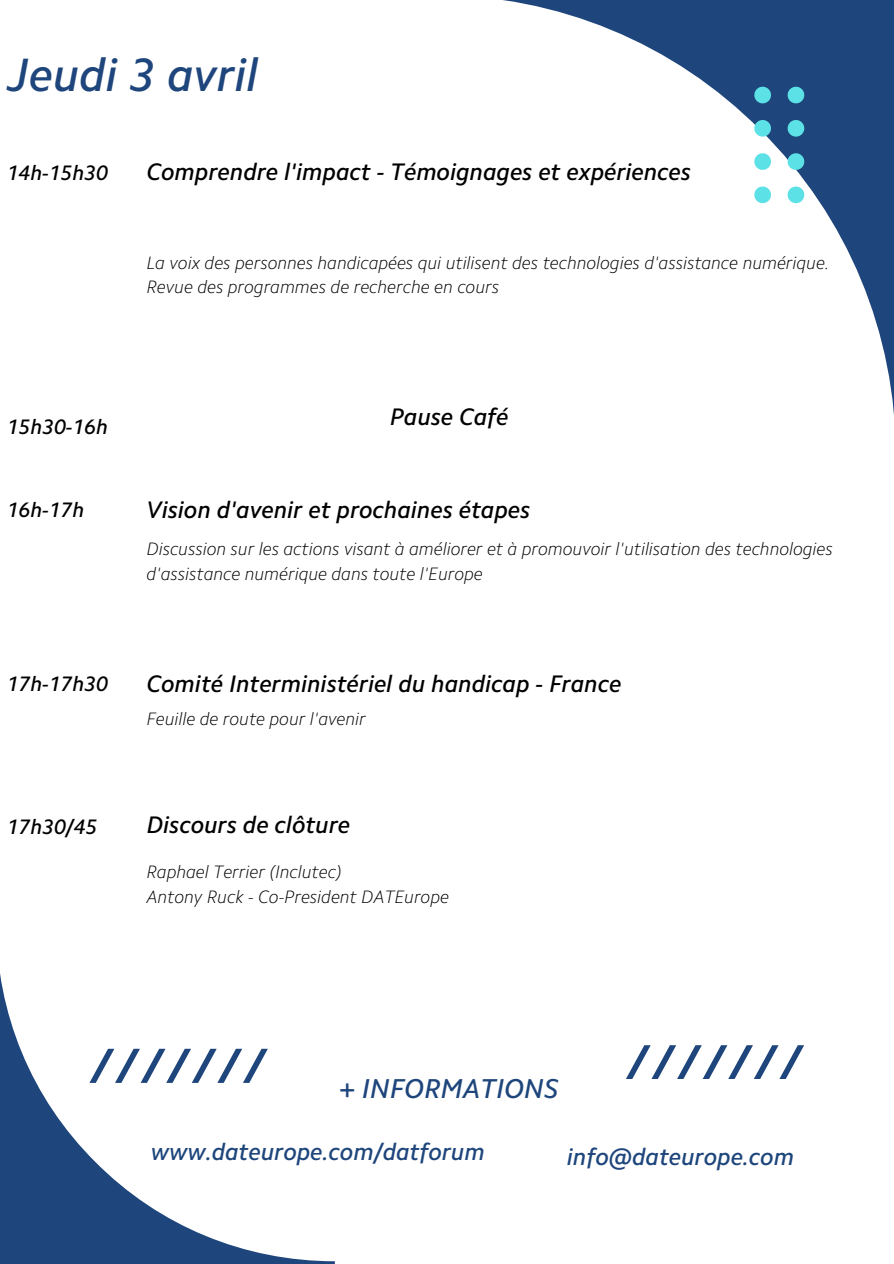
<style>
.page{position:relative;width:894px;height:1264px;background:#fff}
.page>*{position:absolute;margin:0;border:0;box-sizing:border-box;transform-origin:0 0}
.t1{font:italic 500 46.95px "Camphor Pro";color:#1e467c}
.t2{font:italic 500 27.45px "Camphor Pro";color:#1e467c}
.t3{font:italic 500 24px "Camphor Pro";color:#000}
.t4{font:italic 500 24px "Camphor Pro";color:#1e467c}
.t5{font:italic 500 21px "Camphor Pro";color:#000}
.t6{font:italic 100 18px/24.8px "Camphor Pro";color:#000}
</style>
<div class="page">
<svg style="left:503px;top:0;width:390px;height:404px"></svg>
<svg style="left:0;top:973px;width:335px;height:290px"></svg>
<svg style="left:754px;top:87px;width:16px;height:16px"></svg>
<svg style="left:754px;top:120px;width:16px;height:17px"></svg>
<svg style="left:754px;top:153px;width:16px;height:17px"></svg>
<svg style="left:754px;top:186px;width:16px;height:17px"></svg>
<svg style="left:787px;top:87px;width:16px;height:16px"></svg>
<svg style="left:787px;top:120px;width:16px;height:17px"></svg>
<svg style="left:787px;top:153px;width:16px;height:17px"></svg>
<svg style="left:787px;top:186px;width:16px;height:17px"></svg>
<svg style="left:89px;top:1048px;width:179px;height:34px"></svg>
<svg style="left:626px;top:1045px;width:177px;height:33px"></svg>
<p class="t1" style="left:7px;top:56px;width:253px">Jeudi 3 avril</p>
<h5 class="t5" style="left:7px;top:164px;width:103px">14h-15h30</h5>
<h4 class="t3" style="left:146px;top:163px;width:545px">Comprendre l'impact - Témoignages et expériences</h4>
<h5 class="t6" style="left:146px;top:252px;width:684px">La voix des personnes handicapées qui utilisent des technologies d'assistance numérique.<br>Revue des programmes de recherche en cours</h5>
<h4 class="t5" style="left:7px;top:418px;width:103px">15h30-16h</h4>
<p class="t3" style="left:389px;top:407px;width:120px">Pause Café</p>
<h5 class="t5" style="left:7px;top:501px;width:79px">16h-17h</h5>
<h4 class="t3" style="left:146px;top:500px;width:385px">Vision d'avenir et prochaines étapes</h4>
<p class="t6" style="left:146px;top:538px;width:687px">Discussion sur les actions visant à améliorer et à promouvoir l'utilisation des technologies d'assistance numérique dans toute l'Europe</p>
<p class="t5" style="left:7px;top:675px;width:103px">17h-17h30</p>
<p class="t3" style="left:146px;top:674px;width:476px">Comité Interministériel du handicap - France</p>
<p class="t6" style="left:146px;top:708px;width:221px">Feuille de route pour l'avenir</p>
<h4 class="t5" style="left:7px;top:818px;width:92px">17h30/45</h4>
<h5 class="t3" style="left:146px;top:815px;width:205px">Discours de clôture</h5>
<h3 class="t6" style="left:146px;top:861px;width:196px">Raphael Terrier (Inclutec)</h3>
<h3 class="t6" style="left:146px;top:886px;width:304px">Antony Ruck - Co-President DATEurope</h3>
<p class="t2" style="left:339px;top:1077px;width:220px">+ INFORMATIONS</p>
<p class="t4" style="left:151px;top:1142px;width:335px">www.dateurope.com/datforum</p>
<p class="t4" style="left:566px;top:1147px;width:228px">info@dateurope.com</p>
</div>
